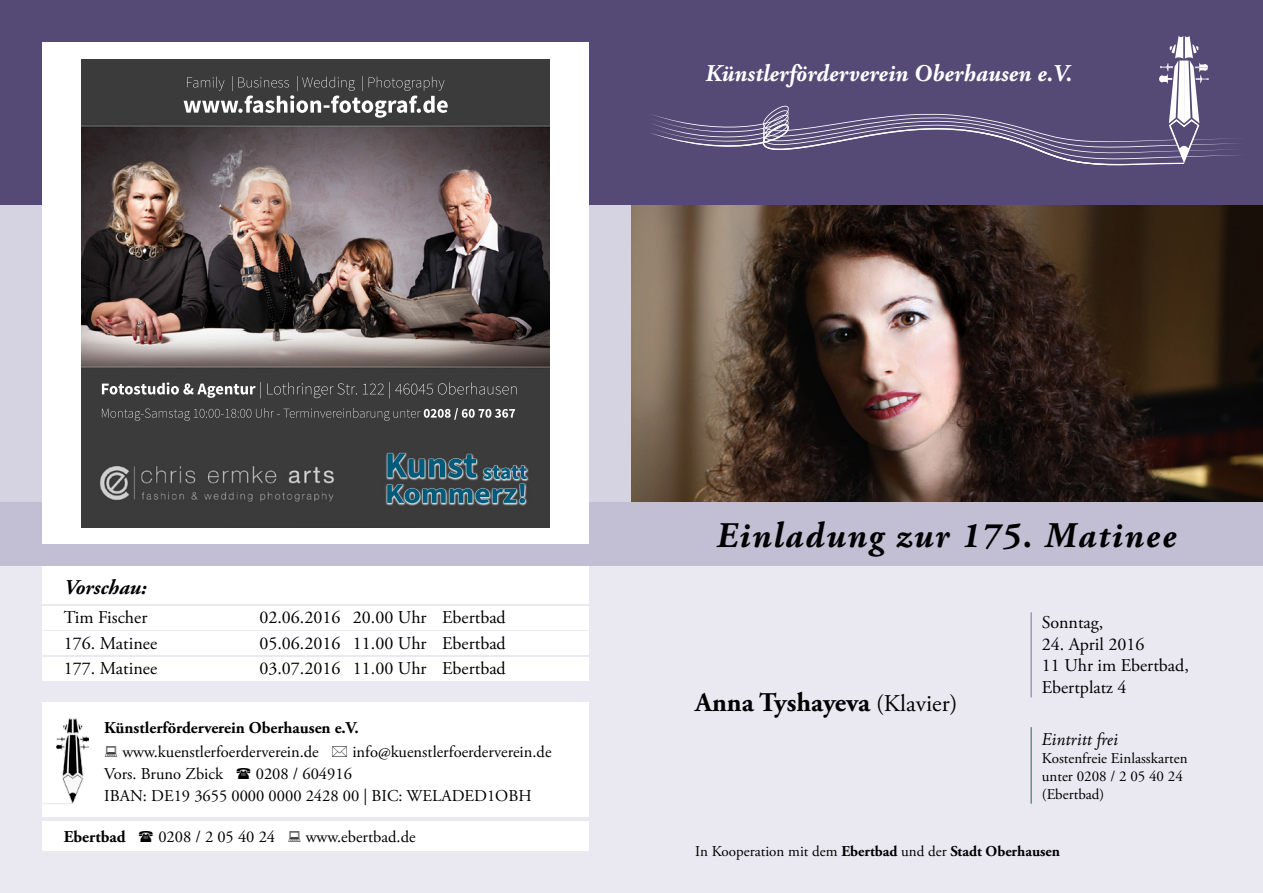
<style>
.page{position:relative;width:1263px;height:893px;background:#fff}
.page>*{position:absolute;margin:0;border:0;box-sizing:border-box;transform-origin:0 0}
.t1{font:italic 700 36px "Adobe Garamond Pro";letter-spacing:.05em;color:#000}
.t2{font:700 27px "Adobe Garamond Pro";color:#000}
.t3{font:italic 700 24px "Adobe Garamond Pro";color:#fff}
.t4{font:italic 700 21px "Adobe Garamond Pro";color:#000}
.t5{font:18px/21.6px "Adobe Garamond Pro";color:#000}
.t6{font:italic 18px "Adobe Garamond Pro";color:#000}
.t7{font:16.5px/21.9px "Adobe Garamond Pro";color:#000}
.t8{font:700 16.5px "Adobe Garamond Pro";color:#000}
.t9{font:15px/18px "Adobe Garamond Pro";color:#000}
.s1{font-weight:400;font-size:24px}
.s2{font-weight:700}
</style>
<div class="page">
<div style="left:0;top:204px;width:1263px;height:298px;background:#d5d3e2"></div>
<img style="left:631px;top:204px;width:632px;height:298px">
<div style="left:0;top:566px;width:1263px;height:327px;background:#eae9f1"></div>
<div style="left:43px;top:566px;width:546px;height:38px;background:#fff"></div>
<div style="left:0;top:502px;width:1263px;height:64px;background:#c2bed4"></div>
<div style="left:0;top:0;width:1263px;height:204px;background:#544a75"></div>
<div style="left:43px;top:606px;width:546px;height:23px;background:#fff"></div>
<div style="left:43px;top:702px;width:546px;height:114px;background:#fff"></div>
<svg style="left:651px;top:36px;width:587px;height:130px"></svg>
<svg style="left:43px;top:803px;width:13px;height:1px"></svg>
<img style="left:56px;top:719px;width:33px;height:85px">
<div style="left:43px;top:821px;width:546px;height:29px;background:#fff"></div>
<div style="left:43px;top:43px;width:546px;height:501px;background:#fff"></div>
<div style="left:43px;top:631px;width:546px;height:24px;background:#fff"></div>
<div style="left:43px;top:657px;width:546px;height:23px;background:#fff"></div>
<hr style="left:1030px;top:612px;width:2px;height:85px;background:#9e99b7">
<hr style="left:1030px;top:727px;width:2px;height:77px;background:#6f8b92">
<img style="left:82px;top:60px;width:468px;height:467px">
<img style="left:387px;top:484px;width:138px;height:19px">
<img style="left:387px;top:453px;width:90px;height:25px">
<img style="left:483px;top:465px;width:44px;height:14px">
<h3 class="t3" style="left:706px;top:60px;width:372px">Künstlerförderverein Oberhausen e.V.</h3>
<p class="t4" style="left:64px;top:575px;width:84px">Vorschau:</p>
<p class="t5" style="left:64px;top:607px;width:85px">Tim Fischer</p>
<p class="t5" style="left:259px;top:607px;width:248px">02.06.2016 20.00 Uhr Ebertbad</p>
<p class="t5" style="left:64px;top:633px;width:95px">176. Matinee</p>
<p class="t5" style="left:259px;top:633px;width:248px">05.06.2016 11.00 Uhr Ebertbad</p>
<p class="t5" style="left:64px;top:658px;width:95px">177. Matinee</p>
<p class="t5" style="left:259px;top:658px;width:248px">03.07.2016 11.00 Uhr Ebertbad</p>
<p class="t8" style="left:104px;top:718px;width:256px">Künstlerförderverein Oberhausen e.V.</p>
<p class="t7" style="left:122px;top:741px;width:198px">www.kuenstlerfoerderverein.de</p>
<p class="t7" style="left:352px;top:741px;width:201px">info@kuenstlerfoerderverein.de</p>
<p class="t7" style="left:104px;top:763px;width:120px">Vors. Bruno Zbick</p>
<p class="t7" style="left:104px;top:763px;width:429px;text-indent:152px">0208 / 604916<br>IBAN: DE19 3655 0000 0000 2428 00 | BIC: WELADED1OBH</p>
<p class="t8" style="left:64px;top:827px;width:63px">Ebertbad</p>
<p class="t7" style="left:158px;top:826px;width:118px">0208 / 2 05 40 24</p>
<p class="t7" style="left:306px;top:826px;width:111px">www.ebertbad.de</p>
<h1 class="t1" style="left:717px;top:514px;width:467px">Einladung zur 175. Matinee</h1>
<h2 class="t2" style="left:695px;top:687px;width:264px">Anna Tyshayeva <span class="s1">(Klavier)</span></h2>
<p class="t5" style="left:1042px;top:612px;width:63px">Sonntag,</p>
<p class="t5" style="left:1042px;top:634px;width:148px">24. April 2016<br>11 Uhr im Ebertbad,<br>Ebertplatz 4</p>
<p class="t6" style="left:1042px;top:728px;width:81px">Eintritt frei</p>
<p class="t9" style="left:1042px;top:750px;width:147px">Kostenfreie Einlasskarten unter 0208 / 2 05 40 24 (Ebertbad)</p>
<p class="t9" style="left:695px;top:843px;width:366px">In Kooperation mit dem <span class="s2">Ebertbad</span> und der <span class="s2">Stadt Oberhausen</span></p>
</div>
